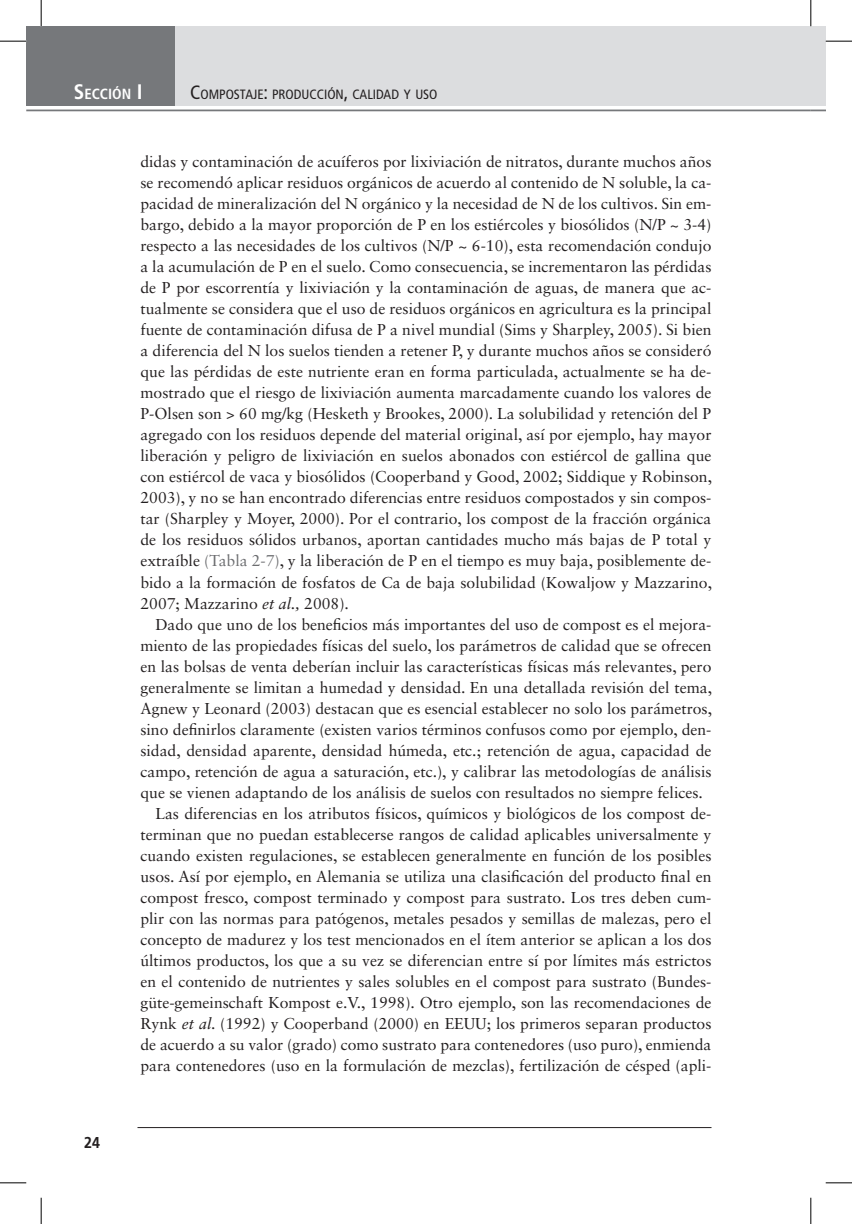
<style>
.page{position:relative;width:852px;height:1224px;background:#fff}
.page>*{position:absolute;margin:0;border:0;box-sizing:border-box;transform-origin:0 0}
.t1{font:15.75px/21px "Sabon LT Std";color:#231f20;text-align:justify}
.t2{font:700 15.75px "Frutiger LT Std";color:#231f20;scale:.9 1}
.t3{font:700 condensed 14.7px "Frutiger LT Std";color:#fff}
.t4{font:condensed 13.47px "Frutiger LT Std";color:#231f20}
.s1{font-size:21px}
.s2{font-size:19.25px}
.s3{color:#6c6d70}
.s4{font-style:italic}
</style>
<div class="page">
<div style="left:26px;top:26px;width:149px;height:80px;background:#76787b"></div>
<div style="left:175px;top:26px;width:635px;height:80px;background:#dcdddf"></div>
<div style="left:810px;top:26px;width:15px;height:80px;background:#dcdddf"></div>
<hr style="left:26px;top:109px;width:784px;height:2px;background:#76787b">
<svg style="left:810px;top:109px;width:15px;height:2px"></svg>
<hr style="left:137px;top:1127px;width:574px;height:1px;background:#231f20">
<svg style="left:0;top:41px;width:26px;height:1px"></svg>
<svg style="left:825px;top:41px;width:26px;height:1px"></svg>
<svg style="left:0;top:1182px;width:26px;height:1px"></svg>
<svg style="left:825px;top:1182px;width:26px;height:1px"></svg>
<svg style="left:41px;top:0;width:1px;height:26px"></svg>
<svg style="left:41px;top:1197px;width:1px;height:26px"></svg>
<svg style="left:810px;top:0;width:1px;height:26px"></svg>
<svg style="left:810px;top:1197px;width:1px;height:26px"></svg>
<p class="t3" style="left:74px;top:88px;width:70px"><span class="s1">S</span>ECCIÓN <span class="s1">I</span></p>
<p class="t4" style="left:190px;top:89px;width:249px"><span class="s2">C</span>OMPOSTAJE<span class="s2">:</span> PRODUCCIÓN<span class="s2">,</span> CALIDAD Y USO</p>
<p class="t2" style="left:84px;top:1136px;width:19px">24</p>
<p class="t1" style="left:140px;top:153px;width:573px">didas y contaminación de acuíferos por lixiviación de nitratos, durante muchos años se recomendó aplicar residuos orgánicos de acuerdo al contenido de N soluble, la ca&shy;pacidad de mineralización del N orgánico y la necesidad de N de los cultivos. Sin em&shy;bargo, debido a la mayor proporción de P en los estiércoles y biosólidos (N/P ~ 3-4) respecto a las necesidades de los cultivos (N/P ~ 6-10), esta recomendación condujo a la acumulación de P en el suelo. Como consecuencia, se incrementaron las pérdidas de P por escorrentía y lixiviación y la contaminación de aguas, de manera que ac&shy;tualmente se considera que el uso de residuos orgánicos en agricultura es la principal fuente de contaminación difusa de P a nivel mundial (Sims y Sharpley, 2005). Si bien a diferencia del N los suelos tienden a retener P, y durante muchos años se consideró que las pérdidas de este nutriente eran en forma particulada, actualmente se ha de&shy;mostrado que el riesgo de lixiviación aumenta marcadamente cuando los valores de P-Olsen son &gt; 60 mg/kg (Hesketh y Brookes, 2000). La solubilidad y retención del P agregado con los residuos depende del material original, así por ejemplo, hay mayor liberación y peligro de lixiviación en suelos abonados con estiércol de gallina que con estiércol de vaca y biosólidos (Cooperband y Good, 2002; Siddique y Robinson, 2003), y no se han encontrado diferencias entre residuos compostados y sin compos&shy;tar (Sharpley y Moyer, 2000). Por el contrario, los compost de la fracción orgánica de los residuos sólidos urbanos, aportan cantidades mucho más bajas de P total y extraíble <span class="s3">(Tabla 2-7)</span>, y la liberación de P en el tiempo es muy baja, posiblemente de&shy;bido a la formación de fosfatos de Ca de baja solubilidad (Kowaljow y Mazzarino, 2007; Mazzarino <span class="s4">et al.,</span> 2008).</p>
<p class="t1" style="left:155px;top:615px;width:557px">Dado que uno de los beneficios más importantes del uso de compost es el mejora-</p>
<p class="t1" style="left:140px;top:636px;width:572px">miento de las propiedades físicas del suelo, los parámetros de calidad que se ofrecen</p>
<p class="t1" style="left:140px;top:657px;width:572px">en las bolsas de venta deberían incluir las características físicas más relevantes, pero</p>
<p class="t1" style="left:140px;top:678px;width:573px">generalmente se limitan a humedad y densidad. En una detallada revisión del tema,</p>
<p class="t1" style="left:140px;top:699px;width:573px">Agnew y Leonard (2003) destacan que es esencial establecer no solo los parámetros,</p>
<p class="t1" style="left:140px;top:720px;width:572px">sino definirlos claramente (existen varios términos confusos como por ejemplo, den-</p>
<p class="t1" style="left:140px;top:741px;width:572px">sidad, densidad aparente, densidad húmeda, etc.; retención de agua, capacidad de</p>
<p class="t1" style="left:140px;top:762px;width:572px">campo, retención de agua a saturación, etc.), y calibrar las metodologías de análisis</p>
<p class="t1" style="left:140px;top:783px;width:563px">que se vienen adaptando de los análisis de suelos con resultados no siempre felices.</p>
<p class="t1" style="left:155px;top:804px;width:557px">Las diferencias en los atributos físicos, químicos y biológicos de los compost de-</p>
<p class="t1" style="left:140px;top:825px;width:572px">terminan que no puedan establecerse rangos de calidad aplicables universalmente y</p>
<p class="t1" style="left:140px;top:846px;width:572px">cuando existen regulaciones, se establecen generalmente en función de los posibles</p>
<p class="t1" style="left:140px;top:867px;width:572px">usos. Así por ejemplo, en Alemania se utiliza una clasificación del producto final en</p>
<p class="t1" style="left:140px;top:888px;width:572px">compost fresco, compost terminado y compost para sustrato. Los tres deben cum-</p>
<p class="t1" style="left:140px;top:909px;width:572px">plir con las normas para patógenos, metales pesados y semillas de malezas, pero el</p>
<p class="t1" style="left:140px;top:930px;width:572px">concepto de madurez y los test mencionados en el ítem anterior se aplican a los dos</p>
<p class="t1" style="left:140px;top:951px;width:572px">últimos productos, los que a su vez se diferencian entre sí por límites más estrictos</p>
<p class="t1" style="left:140px;top:972px;width:572px">en el contenido de nutrientes y sales solubles en el compost para sustrato (Bundes-</p>
<p class="t1" style="left:140px;top:993px;width:572px">güte-gemeinschaft Kompost e.V., 1998). Otro ejemplo, son las recomendaciones de</p>
<p class="t1" style="left:140px;top:1014px;width:572px">Rynk <span class="s4">et al.</span> (1992) y Cooperband (2000) en EEUU; los primeros separan productos</p>
<p class="t1" style="left:140px;top:1035px;width:572px">de acuerdo a su valor (grado) como sustrato para contenedores (uso puro), enmienda</p>
<p class="t1" style="left:140px;top:1056px;width:572px">para contenedores (uso en la formulación de mezclas), fertilización de césped (apli-</p>
</div>
